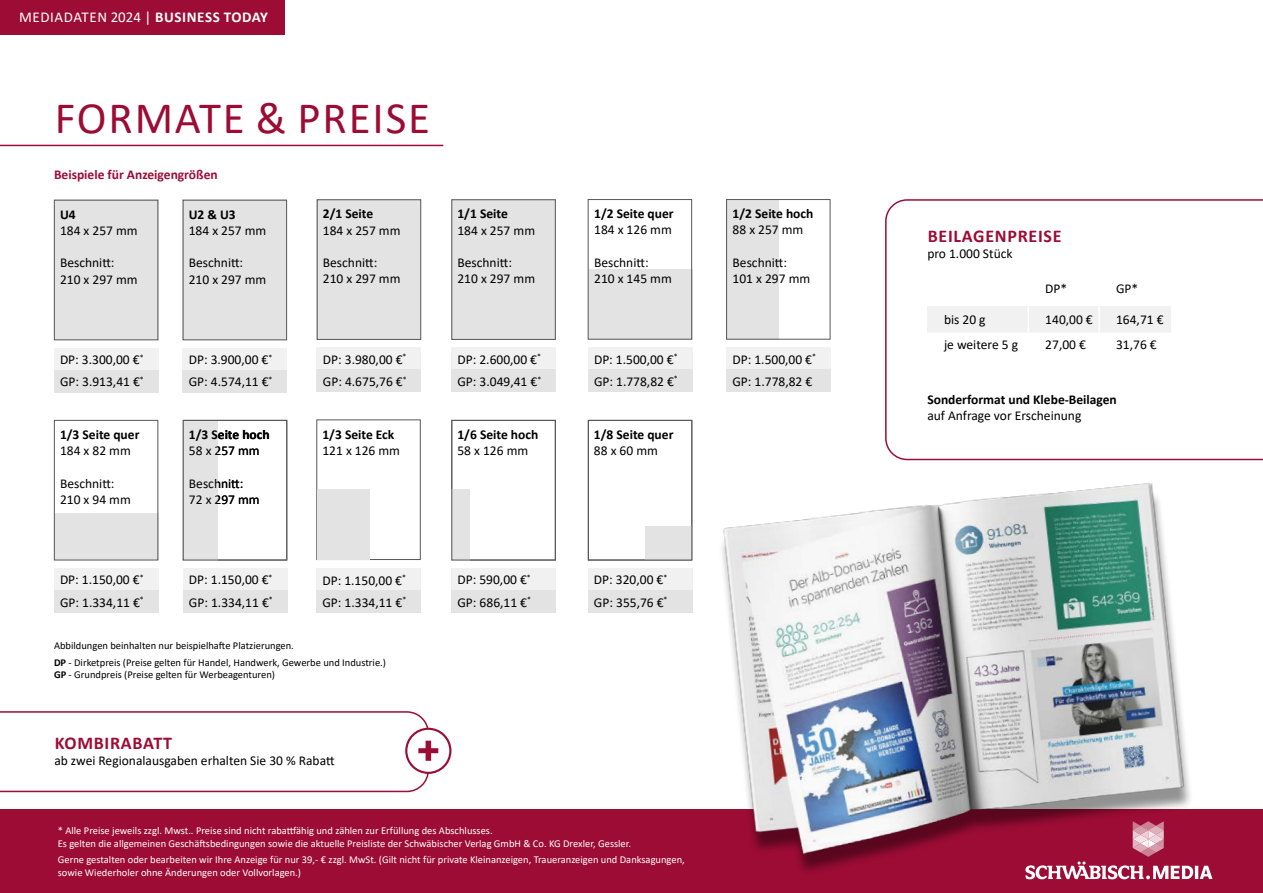
<style>
.page{position:relative;width:1263px;height:893px;background:#fff}
.page>*{position:absolute;margin:0;border:0;box-sizing:border-box;transform-origin:0 0}
.t1{font:45px "Calibri";letter-spacing:.04em;color:#9c0c35}
.t2{font:700 18px "Calibri";letter-spacing:.04em;color:#9c0c35}
.t3{font:15px "Calibri";letter-spacing:.04em;color:#fff}
.t4{font:13.5px/22.2px "Calibri";color:#000}
.t5{font:700 13.5px "Calibri";color:#000}
.t6{font:700 13.5px "Calibri";color:#9c0c35}
.t7{font:10.5px/12.6px "Calibri";color:#fff}
.t8{font:10.5px/17.1px "Calibri";color:#000}
.s1{font-weight:700}
</style>
<div class="page">
<div style="left:0;top:809px;width:1263px;height:84px;background:#9c0c35"></div>
<div style="left:0;top:0;width:285px;height:34px;background:#9c0c35"></div>
<div style="left:405px;top:728px;width:46px;height:46px;border:2px solid #9c0c35;border-radius:50%"></div>
<svg style="left:0;top:711px;width:438px;height:81px"></svg>
<hr style="left:0;top:145px;width:443px;height:1px;background:#9c0c35">
<div style="left:451px;top:348px;width:105px;height:22px;background:#f1f1f1"></div>
<div style="left:451px;top:370px;width:105px;height:22px;background:#e3e3e3"></div>
<div style="left:588px;top:269px;width:104px;height:71px;background:#e3e3e3"></div>
<div style="left:588px;top:199px;width:104px;height:141px;border:1px solid #575756"></div>
<div style="left:451px;top:199px;width:105px;height:141px;background:#e3e3e3"></div>
<div style="left:451px;top:199px;width:105px;height:141px;border:1px solid #575756"></div>
<div style="left:54px;top:514px;width:104px;height:46px;background:#e3e3e3"></div>
<div style="left:54px;top:420px;width:104px;height:140px;border:1px solid #575756"></div>
<div style="left:54px;top:568px;width:104px;height:22px;background:#f1f1f1"></div>
<div style="left:54px;top:590px;width:104px;height:23px;background:#e3e3e3"></div>
<div style="left:726px;top:200px;width:53px;height:140px;background:#e3e3e3"></div>
<div style="left:726px;top:199px;width:104px;height:141px;border:1px solid #575756"></div>
<div style="left:183px;top:421px;width:34px;height:139px;background:#e3e3e3"></div>
<div style="left:183px;top:420px;width:104px;height:140px;border:1px solid #575756"></div>
<div style="left:183px;top:568px;width:104px;height:22px;background:#f1f1f1"></div>
<div style="left:183px;top:590px;width:104px;height:23px;background:#e3e3e3"></div>
<div style="left:316px;top:420px;width:105px;height:140px;border:1px solid #575756"></div>
<div style="left:317px;top:489px;width:53px;height:70px;background:#e3e3e3"></div>
<div style="left:316px;top:568px;width:105px;height:22px;background:#f1f1f1"></div>
<div style="left:316px;top:590px;width:105px;height:23px;background:#e3e3e3"></div>
<div style="left:451px;top:489px;width:18px;height:71px;background:#e3e3e3"></div>
<div style="left:451px;top:420px;width:105px;height:140px;border:1px solid #575756"></div>
<div style="left:451px;top:568px;width:105px;height:22px;background:#f1f1f1"></div>
<div style="left:451px;top:590px;width:105px;height:23px;background:#e3e3e3"></div>
<div style="left:54px;top:348px;width:104px;height:22px;background:#f1f1f1"></div>
<div style="left:54px;top:370px;width:104px;height:22px;background:#e3e3e3"></div>
<div style="left:54px;top:200px;width:104px;height:140px;background:#e3e3e3"></div>
<div style="left:54px;top:200px;width:104px;height:140px;border:1px solid #575756"></div>
<div style="left:183px;top:348px;width:104px;height:22px;background:#f1f1f1"></div>
<div style="left:183px;top:370px;width:104px;height:22px;background:#e3e3e3"></div>
<div style="left:183px;top:200px;width:104px;height:140px;background:#e3e3e3"></div>
<div style="left:183px;top:200px;width:104px;height:140px;border:1px solid #575756"></div>
<div style="left:317px;top:348px;width:104px;height:22px;background:#f1f1f1"></div>
<div style="left:317px;top:370px;width:104px;height:22px;background:#e3e3e3"></div>
<div style="left:317px;top:199px;width:104px;height:141px;background:#e3e3e3"></div>
<div style="left:317px;top:199px;width:104px;height:141px;border:1px solid #575756"></div>
<svg style="left:885px;top:199px;width:378px;height:135px"></svg>
<svg style="left:927px;top:270px;width:245px;height:64px"></svg>
<img style="left:538px;top:334px;width:725px;height:546px">
<p class="t3" style="left:19px;top:7px;width:250px">MEDIADATEN 2024 | <span class="s1">BUSINESS TODAY</span></p>
<h1 class="t1" style="left:55px;top:87px;width:377px">FORMATE &amp; PREISE</h1>
<p class="t6" style="left:54px;top:165px;width:165px">Beispiele für Anzeigengrößen</p>
<p class="t5" style="left:60px;top:205px;width:17px">U4</p>
<p class="t4" style="left:60px;top:219px;width:79px">184 x 257 mm</p>
<p class="t4" style="left:60px;top:254px;width:79px;line-height:16.2px">Beschnitt:<br>210 x 297 mm</p>
<p class="t5" style="left:189px;top:205px;width:48px">U2 &amp; U3</p>
<p class="t4" style="left:189px;top:219px;width:79px">184 x 257 mm</p>
<p class="t4" style="left:189px;top:254px;width:79px;line-height:16.2px">Beschnitt:<br>210 x 297 mm</p>
<p class="t5" style="left:323px;top:204px;width:52px">2/1 Seite</p>
<p class="t4" style="left:323px;top:219px;width:79px">184 x 257 mm</p>
<p class="t4" style="left:323px;top:254px;width:79px;line-height:16.2px">Beschnitt:<br>210 x 297 mm</p>
<p class="t5" style="left:457px;top:204px;width:52px">1/1 Seite</p>
<p class="t4" style="left:457px;top:219px;width:79px">184 x 257 mm</p>
<p class="t4" style="left:457px;top:254px;width:79px;line-height:16.2px">Beschnitt:<br>210 x 297 mm</p>
<p class="t5" style="left:594px;top:204px;width:81px">1/2 Seite quer</p>
<p class="t4" style="left:594px;top:218px;width:79px">184 x 126 mm</p>
<p class="t4" style="left:594px;top:254px;width:79px;line-height:16.2px">Beschnitt:<br>210 x 145 mm</p>
<p class="t4" style="left:60px;top:348px;width:85px">DP: 3.300,00 €<sup>*<br></sup>GP: 3.913,41 €<sup>*</sup></p>
<p class="t4" style="left:189px;top:348px;width:85px">DP: 3.900,00 €<sup>*<br></sup>GP: 4.574,11 €<sup>*</sup></p>
<p class="t4" style="left:323px;top:348px;width:85px">DP: 3.980,00 €<sup>*<br></sup>GP: 4.675,76 €<sup>*</sup></p>
<p class="t4" style="left:457px;top:348px;width:85px">DP: 2.600,00 €<sup>*<br></sup>GP: 3.049,41 €<sup>*</sup></p>
<p class="t4" style="left:594px;top:348px;width:85px">DP: 1.500,00 €<sup>*<br></sup>GP: 1.778,82 €<sup>*</sup></p>
<p class="t5" style="left:60px;top:425px;width:81px">1/3 Seite quer</p>
<p class="t4" style="left:60px;top:439px;width:72px">184 x 82 mm</p>
<p class="t4" style="left:60px;top:475px;width:72px;line-height:16.2px">Beschnitt:<br>210 x 94 mm</p>
<p class="t4" style="left:231px;top:472px;width:10px">t</p>
<p class="t5" style="left:189px;top:425px;width:82px">1/3 Seite hoch</p>
<p class="t4" style="left:189px;top:439px;width:72px">58 x 257 mm</p>
<p class="t4" style="left:189px;top:475px;width:72px;line-height:16.2px">Beschnitt:<br>72 x 297 mm</p>
<p class="t5" style="left:322px;top:425px;width:73px">1/3 Seite Eck</p>
<p class="t4" style="left:322px;top:439px;width:79px">121 x 126 mm</p>
<p class="t5" style="left:457px;top:425px;width:82px">1/6 Seite hoch</p>
<p class="t4" style="left:457px;top:439px;width:72px">58 x 126 mm</p>
<p class="t5" style="left:594px;top:425px;width:81px">1/8 Seite quer</p>
<p class="t4" style="left:594px;top:439px;width:65px">88 x 60 mm</p>
<p class="t4" style="left:60px;top:569px;width:85px">DP: 1.150,00 €<sup>*<br></sup>GP: 1.334,11 €<sup>*</sup></p>
<p class="t4" style="left:189px;top:569px;width:85px">DP: 1.150,00 €<sup>*<br></sup>GP: 1.334,11 €<sup>*</sup></p>
<p class="t4" style="left:211px;top:569px;width:50px">000<br>0 000 00</p>
<p class="t4" style="left:322px;top:569px;width:85px">DP: 1.150,00 €<sup>*<br></sup>GP: 1.334,11 €<sup>*</sup></p>
<p class="t4" style="left:479px;top:569px;width:63px">0.00 ,00 €<sup>*<br></sup>0.000,00 €<sup>*</sup></p>
<p class="t4" style="left:457px;top:569px;width:75px">DP: 590,00 €<sup>*<br></sup>GP: 686,11 €<sup>*</sup></p>
<p class="t4" style="left:616px;top:569px;width:63px">0.00 ,00 €<sup>*<br></sup>0.000,00 €<sup>*</sup></p>
<p class="t4" style="left:594px;top:569px;width:75px">DP: 320,00 €<sup>*<br></sup>GP: 355,76 €<sup>*</sup></p>
<p class="t8" style="left:54px;top:636px;width:334px">Abbildungen beinhalten nur beispielhafte Platzierungen.<br><span class="s1">DP</span> - Dirketpreis (Preise gelten für Handel, Handwerk, Gewerbe und Industrie.)</p>
<p class="t8" style="left:54px;top:666px;width:223px"><span class="s1">GP</span> - Grundpreis (Preise gelten für Werbeagenturen)</p>
<h2 class="t2" style="left:55px;top:730px;width:119px">KOMBIRABATT</h2>
<p class="t4" style="left:54px;top:749px;width:282px">ab zwei Regionalausgaben erhalten Sie 30 % Rabatt</p>
<p class="t7" style="left:58px;top:824px;width:575px">* Alle Preise jeweils zzgl. Mwst.. Preise sind nicht rabattfähig und zählen zur Erfüllung des Abschlusses.<br>Es gelten die allgemeinen Geschäftsbedingungen sowie die aktuelle Preisliste der Schwäbischer Verlag GmbH &amp; Co. KG Drexler, Gessler.</p>
<p class="t7" style="left:58px;top:853px;width:628px">Gerne gestalten oder bearbeiten wir Ihre Anzeige für nur 39,- € zzgl. MwSt. (Gilt nicht für private Kleinanzeigen, Traueranzeigen und Danksagungen, sowie Wiederholer ohne Änderungen oder Vollvorlagen.)</p>
<p class="t5" style="left:733px;top:204px;width:82px">1/2 Seite hoch</p>
<p class="t4" style="left:733px;top:218px;width:72px">88 x 257 mm</p>
<p class="t4" style="left:733px;top:254px;width:79px;line-height:16.2px">Beschnitt:<br>101 x 297 mm</p>
<p class="t4" style="left:732px;top:348px;width:85px">DP: 1.500,00 €<sup>*<br></sup>GP: 1.778,82 €</p>
<h2 class="t2" style="left:928px;top:223px;width:135px">BEILAGENPREISE</h2>
<p class="t4" style="left:927px;top:242px;width:87px">pro 1.000 Stück</p>
<p class="t4" style="left:1045px;top:277px;width:24px">DP*</p>
<p class="t4" style="left:1116px;top:277px;width:24px">GP*</p>
<p class="t4" style="left:944px;top:309px;width:43px">bis 20 g</p>
<p class="t4" style="left:1045px;top:309px;width:49px">140,00 €</p>
<p class="t4" style="left:1116px;top:309px;width:49px">164,71 €</p>
<p class="t4" style="left:944px;top:333px;width:75px">je weitere 5 g</p>
<p class="t4" style="left:1045px;top:333px;width:42px">27,00 €</p>
<p class="t4" style="left:1116px;top:333px;width:42px">31,76 €</p>
<p class="t5" style="left:927px;top:390px;width:191px">Sonderformat und Klebe-Beilagen</p>
<p class="t4" style="left:927px;top:404px;width:156px">auf Anfrage vor Erscheinung</p>
</div>
